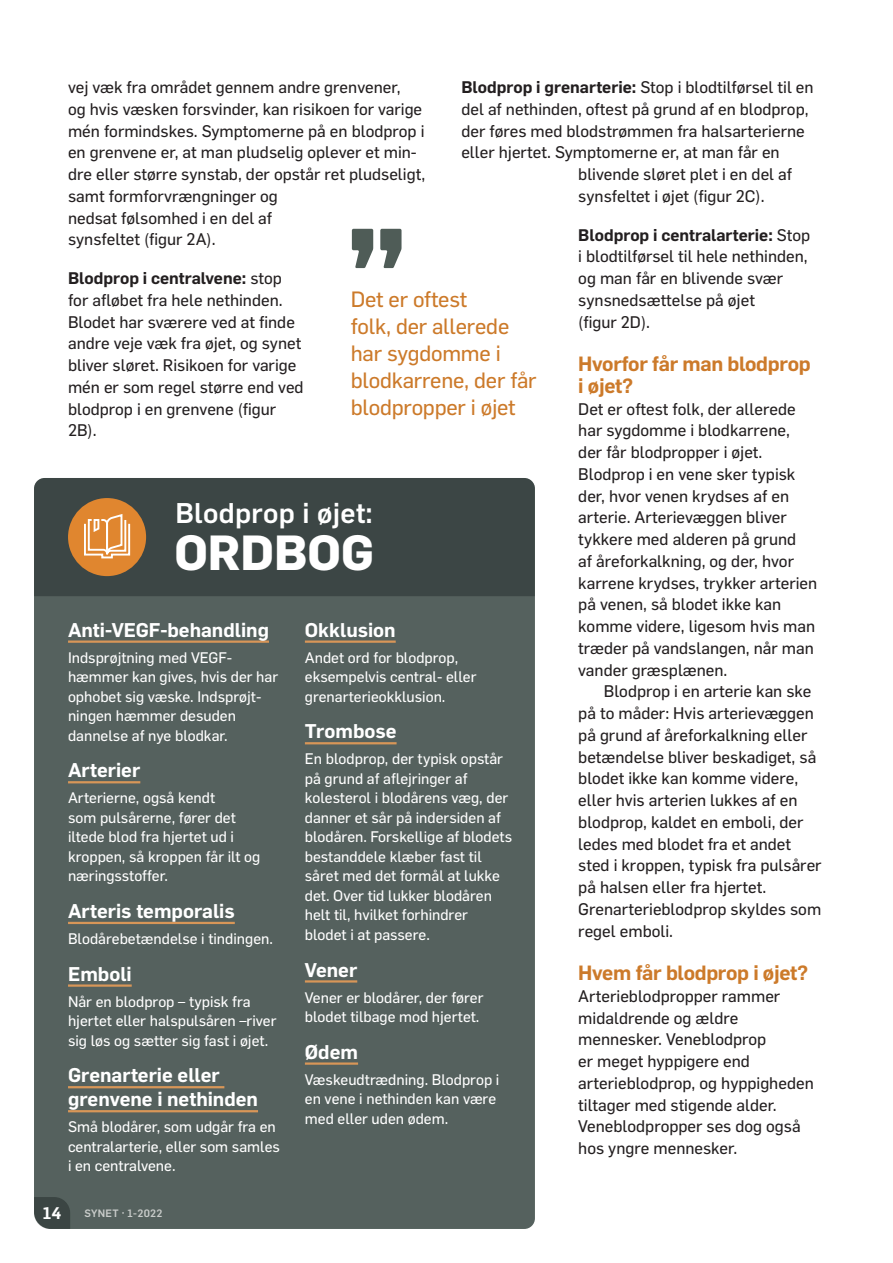
<style>
.page{position:relative;width:893px;height:1263px;background:#fff}
.page>*{position:absolute;margin:0;border:0;box-sizing:border-box;transform-origin:0 0}
.t1{font:700 48.3px "Flama";color:#fff}
.t2{font:500 28.05px "Flama";letter-spacing:.01em;color:#fff}
.t3{font:21.75px/27px "Flama Basic";letter-spacing:-.01em;color:#cc7a2a}
.t4{font:600 20.25px/21.8px "Flama";letter-spacing:-.015em;color:#cc7a2a}
.t5{font:600 19.5px/24px "Flama";color:#fff}
.t6{font:16.5px/21.8px "Flama Basic";color:#231f20}
.t7{font:600 16.5px "Flama";color:#231f20}
.t8{font:600 16.5px "Flama";color:#fff}
.t9{font:15px/19.5px "Flama Basic";color:#fff}
.t10{font:500 10.5px "Flama";letter-spacing:.025em;color:#c9ccca}
.s1{font-family:"Flama Basic";font-weight:400}
.s2{font-family:"Flama";font-weight:600}
</style>
<div class="page">
<div style="left:34px;top:596px;width:501px;height:633px;background:#55615e"></div>
<div style="left:34px;top:478px;width:501px;height:118px;background:#3c4645"></div>
<hr style="left:68px;top:640px;width:201px;height:3px;background:#d89658">
<hr style="left:68px;top:781px;width:72px;height:2px;background:#d89658">
<hr style="left:68px;top:922px;width:167px;height:2px;background:#d89658">
<hr style="left:68px;top:984px;width:64px;height:3px;background:#d89658">
<hr style="left:68px;top:1086px;width:156px;height:2px;background:#d89658">
<hr style="left:68px;top:1110px;width:190px;height:2px;background:#d89658">
<hr style="left:305px;top:640px;width:91px;height:3px;background:#d89658">
<hr style="left:305px;top:742px;width:92px;height:2px;background:#d89658">
<hr style="left:305px;top:980px;width:52px;height:2px;background:#d89658">
<hr style="left:305px;top:1062px;width:53px;height:3px;background:#d89658">
<div style="left:68px;top:498px;width:78px;height:78px;background:#e0862f;border-radius:50%"></div>
<svg style="left:84px;top:514px;width:47px;height:45px"></svg>
<svg style="left:380px;top:229px;width:22px;height:39px"></svg>
<svg style="left:352px;top:229px;width:21px;height:39px"></svg>
<hr style="left:892px;top:144px;width:1px;height:72px;background:#e0862f">
<svg style="left:34px;top:1197px;width:36px;height:32px"></svg>
<p class="t6" style="left:68px;top:75px;width:359px">vej væk fra området gennem andre grenvener,<br>og hvis væsken forsvinder, kan risikoen for varige mén formindskes. Symptomerne på en blodprop i en grenvene er, at man pludselig oplever et min&shy;dre eller større synstab, der opstår ret pludseligt, samt formforvrængninger og<br>nedsat følsomhed i en del af<br>synsfeltet (figur 2A).</p>
<p class="t7" style="left:68px;top:266px;width:215px">Blodprop i centralvene: <span class="s1">stop</span></p>
<p class="t6" style="left:68px;top:288px;width:237px">for afløbet fra hele nethinden.<br>Blodet har sværere ved at finde andre veje væk fra øjet, og synet bliver sløret. Risikoen for varige mén er som regel større end ved blodprop i en grenvene (figur<br>2B).</p>
<p class="t6" style="left:461px;top:75px;width:354px"><span class="s2">Blodprop i grenarterie:</span> Stop i blodtilførsel til en</p>
<p class="t6" style="left:461px;top:97px;width:349px">del af nethinden, oftest på grund af en blodprop,</p>
<p class="t6" style="left:461px;top:119px;width:345px">der føres med blodstrømmen fra halsarterierne</p>
<p class="t6" style="left:461px;top:140px;width:320px">eller hjertet. Symptomerne er, at man får en</p>
<p class="t6" style="left:578px;top:162px;width:215px">blivende sløret plet i en del af</p>
<p class="t6" style="left:578px;top:184px;width:188px">synsfeltet i øjet (figur 2C).</p>
<p class="t7" style="left:578px;top:223px;width:233px">Blodprop i centralarterie: <span class="s1">Stop</span></p>
<p class="t6" style="left:578px;top:244px;width:231px">i blodtilførsel til hele nethinden, og man får en blivende svær synsnedsættelse på øjet<br>(figur 2D).</p>
<p class="t4" style="left:578px;top:352px;width:234px">Hvorfor får man blodprop i øjet?</p>
<p class="t6" style="left:578px;top:397px;width:240px">Det er oftest folk, der allerede har sygdomme i blodkarrene, der får blodpropper i øjet.<br>Blodprop i en vene sker typisk der, hvor venen krydses af en arterie. Arterievæggen bliver tykkere med alderen på grund<br>af åreforkalkning, og der, hvor karrene krydses, trykker arterien på venen, så blodet ikke kan komme videre, ligesom hvis man træder på vandslangen, når man vander græsplænen.</p>
<p class="t6" style="left:578px;top:680px;width:245px;text-indent:26px">Blodprop i en arterie kan ske på to måder: Hvis arterievæggen på grund af åreforkalkning eller betændelse bliver beskadiget, så blodet ikke kan komme videre, eller hvis arterien lukkes af en blodprop, kaldet en emboli, der ledes med blodet fra et andet sted i kroppen, typisk fra pulsårer på halsen eller fra hjertet.<br>Grenarterieblodprop skyldes som regel emboli.</p>
<p class="t4" style="left:578px;top:961px;width:231px">Hvem får blodprop i øjet?</p>
<p class="t6" style="left:578px;top:984px;width:237px">Arterieblodpropper rammer midaldrende og ældre mennesker. Veneblodprop<br>er meget hyppigere end arterieblodprop, og hyppigheden tiltager med stigende alder.<br>Veneblodpropper ses dog også hos yngre mennesker.</p>
<h3 class="t3" style="left:351px;top:285px;width:187px">Det er oftest<br>folk, der allerede har sygdomme i blodkarrene, der får blodpropper i øjet</h3>
<h2 class="t2" style="left:175px;top:493px;width:199px">Blodprop i øjet:</h2>
<h1 class="t1" style="left:174px;top:517px;width:201px">ORDBOG</h1>
<p class="t5" style="left:68px;top:616px;width:202px">Anti-VEGF-behandling</p>
<p class="t9" style="left:68px;top:647px;width:212px">Indsprøjtning med VEGF&shy;hæmmer kan gives, hvis der har ophobet sig væske. Indsprøjt&shy;ningen hæmmer desuden dannelse af nye blodkar.</p>
<p class="t5" style="left:68px;top:757px;width:74px">Arterier</p>
<p class="t9" style="left:68px;top:787px;width:194px">Arterierne, også kendt<br>som pulsårerne, fører det iltede blod fra hjertet ud i kroppen, så kroppen får ilt og næringsstoffer.</p>
<p class="t5" style="left:68px;top:898px;width:168px">Arteris temporalis</p>
<p class="t9" style="left:68px;top:928px;width:206px">Blodårebetændelse i tindingen.</p>
<p class="t5" style="left:68px;top:960px;width:65px">Emboli</p>
<p class="t9" style="left:68px;top:991px;width:210px">Når en blodprop – typisk fra hjertet eller halspulsåren –river sig løs og sætter sig fast i øjet.</p>
<p class="t5" style="left:68px;top:1062px;width:191px">Grenarterie eller grenvene i nethinden</p>
<p class="t9" style="left:68px;top:1116px;width:213px">Små blodårer, som udgår fra en centralarterie, eller som samles i en centralvene.</p>
<p class="t5" style="left:305px;top:616px;width:92px">Okklusion</p>
<p class="t9" style="left:305px;top:647px;width:173px">Andet ord for blodprop, eksempelvis central- eller grenarterieokklusion.</p>
<p class="t5" style="left:305px;top:718px;width:93px">Trombose</p>
<p class="t9" style="left:305px;top:748px;width:209px">En blodprop, der typisk opstår på grund af aflejringer af kolesterol i blodårens væg, der danner et sår på indersiden af blodåren. Forskellige af blodets bestanddele klæber fast til såret med det formål at lukke det. Over tid lukker blodåren helt til, hvilket forhindrer blodet i at passere.</p>
<p class="t5" style="left:305px;top:956px;width:54px">Vener</p>
<p class="t9" style="left:305px;top:986px;width:180px">Vener er blodårer, der fører blodet tilbage mod hjertet.</p>
<p class="t5" style="left:305px;top:1038px;width:55px">Ødem</p>
<p class="t9" style="left:305px;top:1069px;width:196px">Væskeudtrædning. Blodprop i en vene i nethinden kan være med eller uden ødem.</p>
<p class="t8" style="left:43px;top:1201px;width:20px">14</p>
<p class="t10" style="left:84px;top:1206px;width:80px">SYNET · 1-2022</p>
</div>
